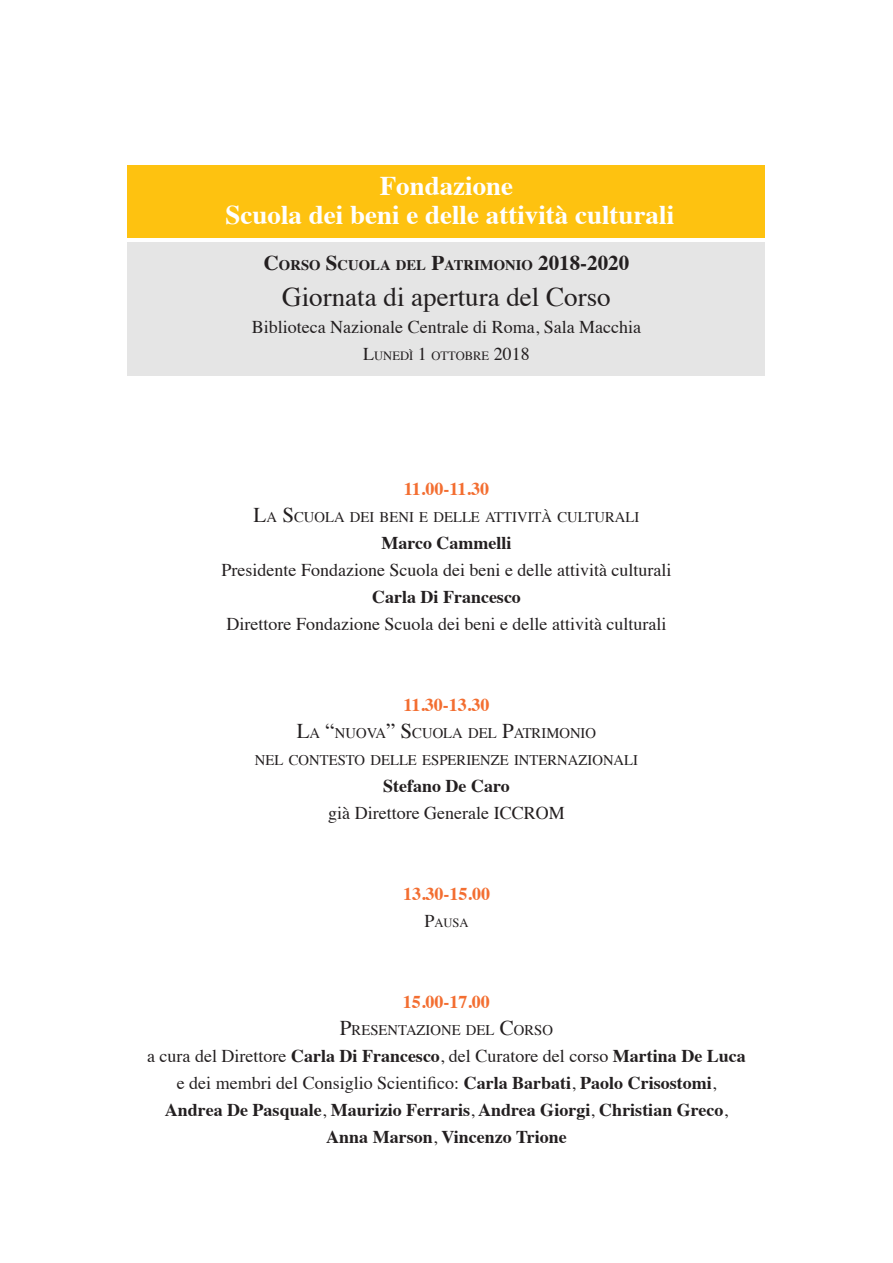
<style>
.page{position:relative;width:893px;height:1263px;background:#fff}
.page>*{position:absolute;margin:0;border:0;box-sizing:border-box;transform-origin:0 0}
.t1{font:700 27px/29.1px "Times";color:#fff;text-align:center}
.t2{font:27px "Times";color:#231f20}
.t3{font:700 18px/27px "Times";color:#231f20;text-align:center}
.t4{font:18px "Times";color:#231f20}
.t5{font:700 18px "Times";color:#f36e31}
.t6{font:14.7px/27px "Times";color:#231f20;text-align:center}
.t7{font:700 14.7px "Times";color:#231f20}
.t8{font:12.6px "Times";color:#231f20}
.s1{font-size:21px}
.s2{font-size:18px}
.s3{font-weight:400}
</style>
<div class="page">
<div style="left:128px;top:166px;width:637px;height:72px;background:#fec210"></div>
<div style="left:128px;top:242px;width:637px;height:134px;background:#e5e5e5"></div>
<h1 class="t1" style="left:226px;top:168px;width:450px">Fondazione<br>Scuola dei beni e delle attività culturali</h1>
<p class="t7" style="left:264px;top:251px;width:367px"><span class="s1">C</span>ORSO <span class="s1">S</span>CUOLA DEL <span class="s1">P</span>ATRIMONIO <span class="s1">2018-2020</span></p>
<h1 class="t2" style="left:282px;top:271px;width:330px">Giornata di apertura del Corso</h1>
<p class="t4" style="left:252px;top:310px;width:391px">Biblioteca Nazionale Centrale di Roma, Sala Macchia</p>
<p class="t8" style="left:363px;top:344px;width:168px"><span class="s2">L</span>UNEDÌ <span class="s2">1</span> OTTOBRE <span class="s2">2018</span></p>
<p class="t5" style="left:404px;top:471px;width:87px">11.00-11.30</p>
<p class="t6" style="left:254px;top:502px;width:387px"><span class="s1">L</span>A <span class="s1">S</span>CUOLA DEI BENI E DELLE ATTIVITÀ CULTURALI</p>
<p class="t3" style="left:381px;top:527px;width:132px">Marco Cammelli</p>
<p class="t4" style="left:222px;top:553px;width:451px">Presidente Fondazione Scuola dei beni e delle attività culturali</p>
<p class="t3" style="left:372px;top:581px;width:150px">Carla Di Francesco</p>
<p class="t4" style="left:227px;top:607px;width:441px">Direttore Fondazione Scuola dei beni e delle attività culturali</p>
<p class="t5" style="left:403px;top:687px;width:88px">11.30-13.30</p>
<p class="t6" style="left:255px;top:718px;width:385px"><span class="s1">L</span>A <span class="s1">“</span>NUOVA<span class="s1">” S</span>CUOLA DEL <span class="s1">P</span>ATRIMONIO<br>NEL CONTESTO DELLE ESPERIENZE INTERNAZIONALI</p>
<p class="t3" style="left:383px;top:770px;width:128px">Stefano De Caro</p>
<p class="t4" style="left:328px;top:796px;width:238px">già Direttore Generale ICCROM</p>
<p class="t5" style="left:403px;top:876px;width:88px">13.30-15.00</p>
<p class="t8" style="left:424px;top:911px;width:46px"><span class="s2">P</span>AUSA</p>
<p class="t5" style="left:403px;top:984px;width:88px">15.00-17.00</p>
<p class="t6" style="left:340px;top:1015px;width:215px"><span class="s1">P</span>RESENTAZIONE DEL <span class="s1">C</span>ORSO</p>
<p class="t3" style="left:147px;top:1040px;width:600px"><span class="s3">a cura del Direttore</span> Carla Di Francesco<span class="s3">, del Curatore del corso</span> Martina De Luca <span class="s3">e dei membri del Consiglio Scientifico:</span> Carla Barbati<span class="s3">,</span> Paolo Crisostomi<span class="s3">, </span>Andrea De Pasquale<span class="s3">,</span> Maurizio Ferraris<span class="s3">,</span> Andrea Giorgi<span class="s3">,</span> Christian Greco<span class="s3">, </span>Anna Marson<span class="s3">,</span> Vincenzo Trione</p>
</div>
